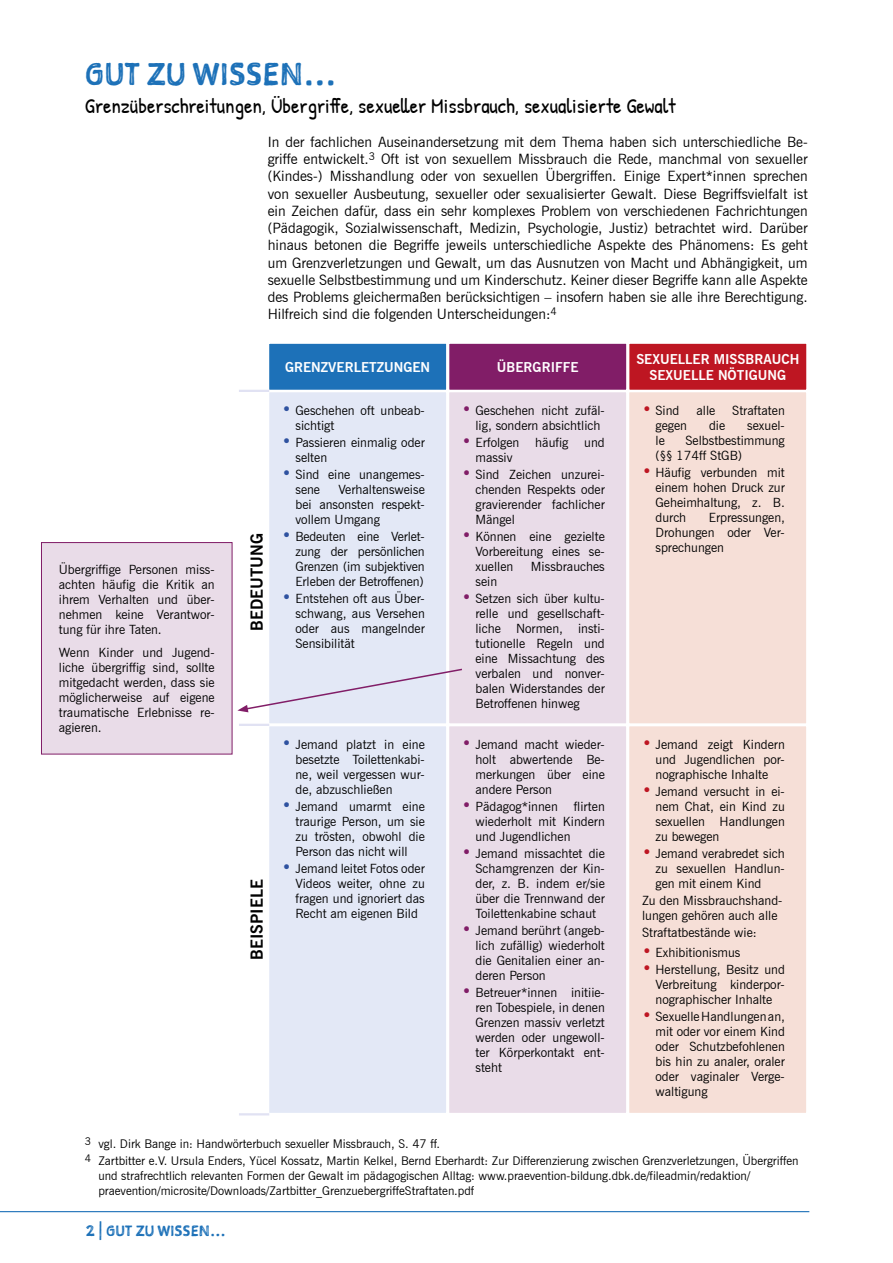
<style>
.page{position:relative;width:893px;height:1263px;background:#fff}
.page>*{position:absolute;margin:0;border:0;box-sizing:border-box;transform-origin:0 0}
.t1{font:30px "Sketchnote Square";color:#1d71b8}
.t2{font:21px "Patrick Hand";color:#000}
.t3{font:700 16.5px "News Gothic BT";color:#000}
.t4{font:14.25px/17.2px "News Gothic BT";color:#000;text-align:justify}
.t5{font:14.25px "Sketchnote Square";color:#1d71b8}
.t6{font:700 13.5px/16.2px "News Gothic BT";color:#fff;text-align:center}
.t7{font:12.75px/15px "News Gothic BT";color:#000;text-align:justify}
.t8{font:12px/17.1px "News Gothic BT";color:#000}
.s1{font-weight:700;font-size:16.5px;color:#2f52a0}
.s2{font-weight:700;font-size:16.5px;color:#811d67}
.s3{font-weight:700;font-size:16.5px;color:#be1622}
</style>
<div class="page">
<hr style="left:0;top:1211px;width:809px;height:1px;background:#1d71b8">
<div style="left:268px;top:343px;width:179px;height:47px;background:#1d71b8"></div>
<div style="left:268px;top:342px;width:180px;height:49px;border:2px solid #fff"></div>
<div style="left:449px;top:343px;width:178px;height:47px;background:#811d67"></div>
<div style="left:448px;top:342px;width:180px;height:49px;border:2px solid #fff"></div>
<div style="left:629px;top:343px;width:178px;height:47px;background:#be1622"></div>
<div style="left:628px;top:342px;width:180px;height:49px;border:2px solid #fff"></div>
<div style="left:268px;top:391px;width:179px;height:333px;background:#e3e8f6"></div>
<div style="left:268px;top:391px;width:180px;height:334px;border:2px solid #fff"></div>
<div style="left:448px;top:391px;width:179px;height:333px;background:#e9dce8"></div>
<div style="left:448px;top:391px;width:180px;height:334px;border:2px solid #fff"></div>
<div style="left:628px;top:391px;width:179px;height:333px;background:#f6dfd7"></div>
<div style="left:628px;top:391px;width:180px;height:334px;border:2px solid #fff"></div>
<svg style="left:41px;top:542px;width:423px;height:213px"></svg>
<div style="left:268px;top:725px;width:179px;height:388px;background:#e3e8f6"></div>
<div style="left:268px;top:725px;width:180px;height:389px;border:2px solid #fff"></div>
<div style="left:448px;top:725px;width:179px;height:388px;background:#e9dce8"></div>
<div style="left:448px;top:725px;width:180px;height:389px;border:2px solid #fff"></div>
<div style="left:628px;top:725px;width:179px;height:388px;background:#f6dfd7"></div>
<div style="left:628px;top:725px;width:180px;height:389px;border:2px solid #fff"></div>
<hr style="left:239px;top:390px;width:30px;height:2px;background:#e1e2f3">
<hr style="left:239px;top:724px;width:30px;height:2px;background:#e1e2f3">
<hr style="left:239px;top:1113px;width:30px;height:2px;background:#e1e2f3">
<h1 class="t1" style="left:85px;top:54px;width:253px">GUT ZU WISSEN…</h1>
<h2 class="t2" style="left:85px;top:91px;width:592px">Grenzüberschreitungen, Übergriffe, sexueller Missbrauch, sexualisierte Gewalt</h2>
<p class="t7" style="left:59px;top:562px;width:157px">Übergriffige Personen miss&shy;achten häufig die Kritik an ihrem Verhalten und über&shy;nehmen keine Verantwor&shy;tung für ihre Taten.</p>
<p class="t7" style="left:59px;top:645px;width:157px">Wenn Kinder und Jugend&shy;liche übergriffig sind, sollte mitgedacht werden, dass sie möglicherweise auf eigene traumatische Erlebnisse re&shy;agieren.</p>
<p class="t4" style="left:268px;top:133px;width:542px">In der fachlichen Auseinandersetzung mit dem Thema haben sich unterschiedliche Be&shy;griffe entwickelt.<sup>3</sup> Oft ist von sexuellem Missbrauch die Rede, manchmal von sexueller (Kindes-) Misshandlung oder von sexuellen Übergriffen. Einige Expert*innen sprechen von sexueller Ausbeutung, sexueller oder sexualisierter Gewalt. Diese Begriffsvielfalt ist ein Zeichen dafür, dass ein sehr komplexes Problem von verschiedenen Fachrichtungen (Pädagogik, Sozialwissenschaft, Medizin, Psychologie, Justiz) betrachtet wird. Darüber hinaus betonen die Begriffe jeweils unterschiedliche Aspekte des Phänomens: Es geht um Grenzverletzungen und Gewalt, um das Ausnutzen von Macht und Abhängigkeit, um sexuelle Selbstbestimmung und um Kinderschutz. Keiner dieser Begriffe kann alle Aspekte des Problems gleichermaßen berücksichtigen – insofern haben sie alle ihre Berechtigung.<br>Hilfreich sind die folgenden Unterscheidungen:<sup>4</sup></p>
<p class="t3" style="left:247px;top:631px;width:99px;rotate:-90deg">BEDEUTUNG</p>
<p class="t3" style="left:247px;top:960px;width:82px;rotate:-90deg">BEISPIELE</p>
<p class="t6" style="left:285px;top:359px;width:147px">GRENZVERLETZUNGEN</p>
<p class="t6" style="left:497px;top:359px;width:83px">ÜBERGRIFFE</p>
<p class="t6" style="left:636px;top:351px;width:164px">SEXUELLER MISSBRAUCH<br>SEXUELLE NÖTIGUNG</p>
<p class="t7" style="left:295px;top:403px;width:131px;text-indent:-14px"><span class="s1">•</span> Geschehen oft unbeab&shy;sichtigt</p>
<p class="t7" style="left:295px;top:435px;width:131px;text-indent:-14px"><span class="s1">•</span> Passieren einmalig oder selten</p>
<p class="t7" style="left:295px;top:467px;width:131px;text-indent:-14px"><span class="s1">•</span> Sind eine unangemes&shy;sene</p>
<p class="t7" style="left:475px;top:403px;width:131px;text-indent:-14px"><span class="s2">•</span> Geschehen nicht zufäl&shy;lig, sondern absichtlich</p>
<p class="t7" style="left:475px;top:435px;width:131px;text-indent:-14px"><span class="s2">•</span> Erfolgen häufig und massiv</p>
<p class="t7" style="left:475px;top:467px;width:131px;text-indent:-14px"><span class="s2">•</span> Sind Zeichen unzurei&shy;chenden Respekts oder gravierender fachlicher Mängel</p>
<p class="t7" style="left:475px;top:529px;width:131px;text-indent:-14px"><span class="s2">•</span> Können eine gezielte Vorbereitung eines se&shy;xuellen</p>
<p class="t7" style="left:642px;top:403px;width:39px"><span class="s3">•</span> Sind</p>
<p class="t7" style="left:696px;top:403px;width:20px">alle</p>
<p class="t7" style="left:732px;top:403px;width:54px">Straftaten</p>
<p class="t7" style="left:655px;top:418px;width:33px">gegen</p>
<p class="t7" style="left:709px;top:418px;width:18px">die</p>
<p class="t7" style="left:747px;top:418px;width:39px">sexuel-</p>
<p class="t7" style="left:655px;top:433px;width:11px">le</p>
<p class="t7" style="left:655px;top:433px;width:131px;text-indent:30px">Selbstbestimmung (§§ 174ff StGB)</p>
<p class="t7" style="left:655px;top:465px;width:131px;text-indent:-14px"><span class="s3">•</span> Häufig verbunden mit einem hohen Druck zur Geheimhaltung, z. B. durch</p>
<p class="t7" style="left:295px;top:482px;width:131px;text-indent:43px">Verhaltensweise bei ansonsten respekt&shy;vollem Umgang</p>
<p class="t7" style="left:295px;top:529px;width:131px;text-indent:-14px"><span class="s1">•</span> Bedeuten eine Verlet&shy;zung der persönlichen Grenzen (im subjektiven Erleben der Betroffenen)</p>
<p class="t7" style="left:295px;top:591px;width:131px;text-indent:-14px"><span class="s1">•</span> Entstehen oft aus Über&shy;schwang, aus Versehen oder aus mangelnder Sensibilität</p>
<p class="t7" style="left:655px;top:510px;width:131px;text-indent:53px">Erpressungen, Drohungen oder Ver&shy;sprechungen</p>
<p class="t7" style="left:531px;top:559px;width:75px">Missbrauches</p>
<p class="t7" style="left:475px;top:574px;width:23px">sein</p>
<p class="t7" style="left:475px;top:591px;width:131px;text-indent:-14px"><span class="s2">•</span> Setzen sich über kultu&shy;relle und gesellschaft&shy;liche Normen, insti&shy;tutionelle Regeln und eine Missachtung des verbalen und nonver&shy;balen Widerstandes der Betroffenen hinweg</p>
<p class="t7" style="left:295px;top:737px;width:131px;text-indent:-14px"><span class="s1">•</span> Jemand platzt in eine besetzte Toilettenkabi&shy;ne, weil vergessen wur&shy;de, abzuschließen</p>
<p class="t7" style="left:295px;top:799px;width:131px;text-indent:-14px"><span class="s1">•</span> Jemand umarmt eine traurige Person, um sie zu trösten, obwohl die Person das nicht will</p>
<p class="t7" style="left:295px;top:861px;width:131px;text-indent:-14px"><span class="s1">•</span> Jemand leitet Fotos oder Videos weiter, ohne zu fragen und ignoriert das Recht am eigenen Bild</p>
<p class="t7" style="left:475px;top:737px;width:131px;text-indent:-14px"><span class="s2">•</span> Jemand macht wieder&shy;holt abwertende Be&shy;merkungen über eine andere Person</p>
<p class="t7" style="left:475px;top:799px;width:131px;text-indent:-14px"><span class="s2">•</span> Pädagog*innen flirten wiederholt mit Kindern und Jugendlichen</p>
<p class="t7" style="left:475px;top:846px;width:131px;text-indent:-14px"><span class="s2">•</span> Jemand missachtet die Schamgrenzen der Kin&shy;der, z. B. indem er/sie über die Trennwand der Toilettenkabine schaut</p>
<p class="t7" style="left:475px;top:923px;width:131px;text-indent:-14px"><span class="s2">•</span> Jemand berührt (angeb&shy;lich zufällig) wiederholt die Genitalien einer an&shy;deren Person</p>
<p class="t7" style="left:475px;top:985px;width:131px;text-indent:-14px"><span class="s2">•</span> Betreuer*innen initiie&shy;ren Tobespiele, in denen Grenzen massiv verletzt werden oder ungewoll&shy;ter Körperkontakt ent&shy;steht</p>
<p class="t7" style="left:655px;top:737px;width:131px;text-indent:-14px"><span class="s3">•</span> Jemand zeigt Kindern und Jugendlichen por&shy;nographische Inhalte</p>
<p class="t7" style="left:655px;top:784px;width:131px;text-indent:-14px"><span class="s3">•</span> Jemand versucht in ei&shy;nem Chat, ein Kind zu sexuellen Handlungen zu bewegen</p>
<p class="t7" style="left:655px;top:846px;width:131px;text-indent:-14px"><span class="s3">•</span> Jemand verabredet sich zu sexuellen Handlun&shy;gen mit einem Kind</p>
<p class="t7" style="left:642px;top:893px;width:142px">Zu den Missbrauchshand&shy;lungen gehören auch alle</p>
<p class="t7" style="left:642px;top:925px;width:116px">Straftatbestände wie:</p>
<p class="t7" style="left:642px;top:944px;width:100px"><span class="s3">•</span> Exhibitionismus</p>
<p class="t7" style="left:655px;top:962px;width:131px;text-indent:-14px"><span class="s3">•</span> Herstellung, Besitz und Verbreitung kinderpor&shy;nographischer Inhalte</p>
<p class="t7" style="left:655px;top:1009px;width:131px;text-indent:-14px"><span class="s3">•</span> Sexuelle Handlungen an, mit oder vor einem Kind oder Schutzbefohlenen bis hin zu analer, oraler oder vaginaler Verge&shy;waltigung</p>
<p class="t8" style="left:85px;top:1135px;width:715px"><sup>3</sup> vgl. Dirk Bange in: Handwörterbuch sexueller Missbrauch, S. 47 ff.<br><sup>4</sup> Zartbitter e.V. Ursula Enders, Yücel Kossatz, Martin Kelkel, Bernd Eberhardt: Zur Differenzierung zwischen Grenzverletzungen, Übergriffen</p>
<p class="t8" style="left:98px;top:1168px;width:653px;line-height:15px">und strafrechtlich relevanten Formen der Gewalt im pädagogischen Alltag: www.praevention-bildung.dbk.de/fileadmin/redaktion/ praevention/microsite/Downloads/Zartbitter_GrenzuebergriffeStraftaten.pdf</p>
<p class="t5" style="left:86px;top:1221px;width:141px">2 | GUT ZU WISSEN…</p>
</div>
